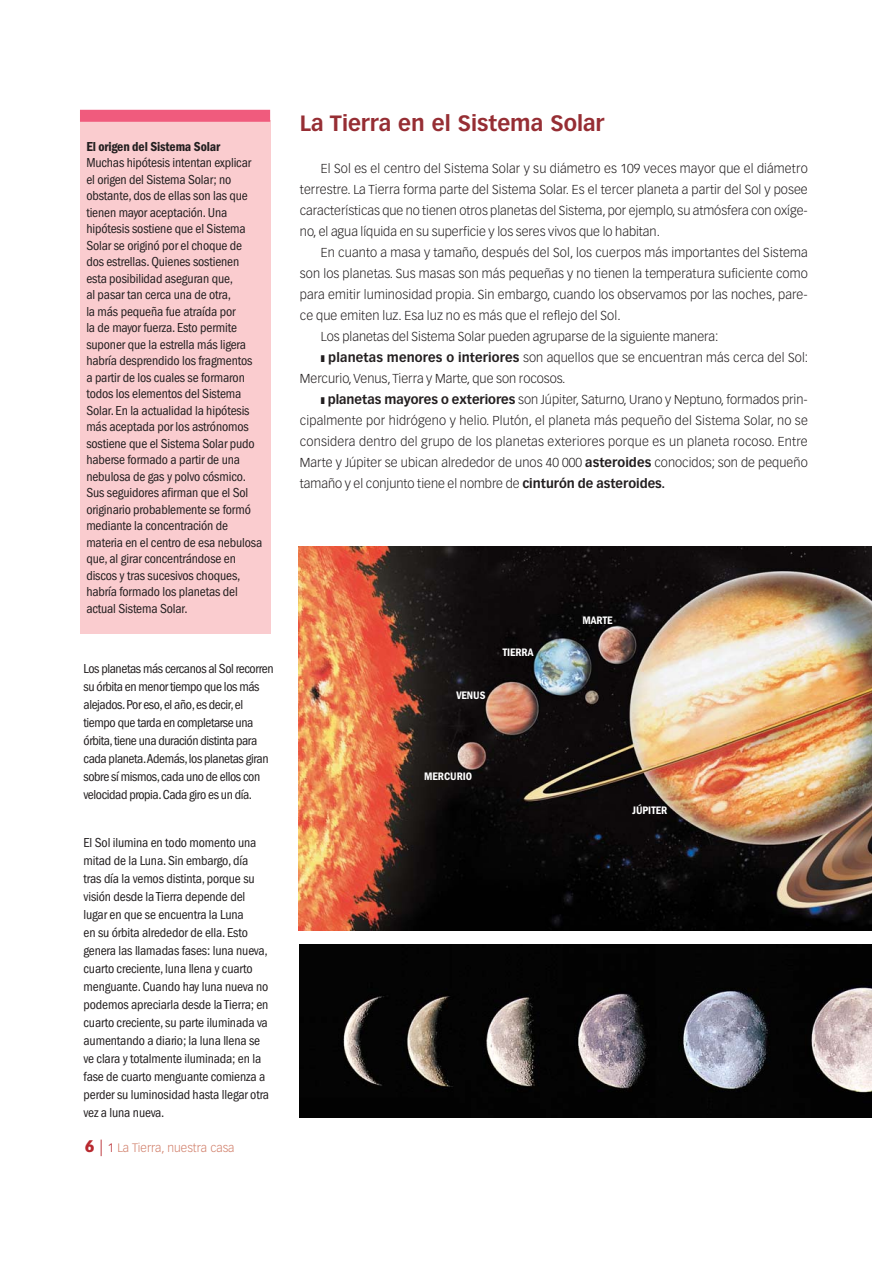
<style>
.page{position:relative;width:893px;height:1263px;background:#fff}
.page>*{position:absolute;margin:0;border:0;box-sizing:border-box;transform-origin:0 0}
.t1{font:700 21.75px "Vectora LT Std";color:#962e34}
.t2{font:condensed 13.5px/16.5px "ITC Franklin Gothic Std";letter-spacing:-.01em;color:#231f20}
.t3{font:condensed 13.5px/18px "ITC Franklin Gothic Std";letter-spacing:-.03em;color:#231f20}
.t4{font:13.5px "ITC Franklin Gothic Std Dm Cd";letter-spacing:-.01em;color:#231f20}
.t5{font:300 12.75px/21px "Vectora LT Std";letter-spacing:.01em;color:#231f20;text-align:justify}
.t6{font:300 12px "Vectora LT Std";color:#d07d68}
.t7{font:11.25px "ITC Franklin Gothic Std Dm Cd";color:#fff}
.s1{font-weight:900;font-size:16.5px;color:#b8292f}
.s2{font-size:16.5px;color:#b8292f}
.s3{color:#b8292f}
.s4{font-weight:700}
</style>
<div class="page">
<img style="left:300px;top:944px;width:571px;height:174px">
<img style="left:298px;top:547px;width:573px;height:384px">
<div style="left:80px;top:121px;width:190px;height:513px;background:#facccf"></div>
<div style="left:80px;top:110px;width:190px;height:12px;background:#f05b7d"></div>
<p class="t4" style="left:86px;top:141px;width:135px">El origen del Sistema Solar</p>
<p class="t2" style="left:86px;top:155px;width:177px">Muchas hipótesis intentan explicar el origen del Sistema Solar; no obstante, dos de ellas son las que tienen mayor aceptación. Una hipótesis sostiene que el Sistema<br>Solar se originó por el choque de dos estrellas. Quienes sostienen esta posibilidad aseguran que,<br>al pasar tan cerca una de otra,<br>la más pequeña fue atraída por<br>la de mayor fuerza. Esto permite suponer que la estrella más ligera habría desprendido los fragmentos<br>a partir de los cuales se formaron todos los elementos del Sistema<br>Solar. En la actualidad la hipótesis más aceptada por los astrónomos sostiene que el Sistema Solar pudo haberse formado a partir de una nebulosa de gas y polvo cósmico.<br>Sus seguidores afirman que el Sol originario probablemente se formó mediante la concentración de materia en el centro de esa nebulosa que, al girar concentrándose en discos y tras sucesivos choques, habría formado los planetas del actual Sistema Solar.</p>
<p class="t3" style="left:84px;top:660px;width:191px">Los planetas más cercanos al Sol recorren su órbita en menor tiempo que los más alejados. Por eso, el año, es decir, el tiempo que tarda en completarse una órbita, tiene una duración distinta para cada planeta. Además, los planetas giran sobre sí mismos, cada uno de ellos con velocidad propia. Cada giro es un día.</p>
<p class="t2" style="left:84px;top:834px;width:187px;line-height:18px">El Sol ilumina en todo momento una mitad de la Luna. Sin embargo, día tras día la vemos distinta, porque su visión desde la Tierra depende del lugar en que se encuentra la Luna<br>en su órbita alrededor de ella. Esto genera las llamadas fases: luna nueva, cuarto creciente, luna llena y cuarto menguante. Cuando hay luna nueva no podemos apreciarla desde la Tierra; en cuarto creciente, su parte iluminada va aumentando a diario; la luna llena se ve clara y totalmente iluminada; en la fase de cuarto menguante comienza a perder su luminosidad hasta llegar otra vez a luna nueva.</p>
<p class="t6" style="left:85px;top:1143px;width:151px"><span class="s1">6</span> <span class="s2">|</span> <span class="s3">1</span> La Tierra, nuestra casa</p>
<h1 class="t1" style="left:300px;top:114px;width:306px">La Tierra en el Sistema Solar</h1>
<p class="t5" style="left:300px;top:159px;width:509px;text-indent:21px">El Sol es el centro del Sistema Solar y su diámetro es 109 veces mayor que el diámetro terrestre. La Tierra forma parte del Sistema Solar. Es el tercer planeta a partir del Sol y posee características que no tienen otros planetas del Sistema, por ejemplo, su atmósfera con oxíge&shy;no, el agua líquida en su superficie y los seres vivos que lo habitan.</p>
<p class="t5" style="left:321px;top:243px;width:488px">En cuanto a masa y tamaño, después del Sol, los cuerpos más importantes del Sistema</p>
<p class="t5" style="left:300px;top:264px;width:509px">son los planetas. Sus masas son más pequeñas y no tienen la temperatura suficiente como</p>
<p class="t5" style="left:300px;top:285px;width:509px">para emitir luminosidad propia. Sin embargo, cuando los observamos por las noches, pare-</p>
<p class="t5" style="left:300px;top:306px;width:322px">ce que emiten luz. Esa luz no es más que el reflejo del Sol.</p>
<p class="t5" style="left:321px;top:327px;width:399px">Los planetas del Sistema Solar pueden agruparse de la siguiente manera:</p>
<p class="t5" style="left:321px;top:348px;width:489px">❚ <span class="s4">planetas menores o interiores</span> son aquellos que se encuentran más cerca del Sol:</p>
<p class="t5" style="left:300px;top:369px;width:267px">Mercurio, Venus, Tierra y Marte, que son rocosos.</p>
<p class="t5" style="left:321px;top:390px;width:488px">❚ <span class="s4">planetas mayores o exteriores</span> son Júpiter, Saturno, Urano y Neptuno, formados prin-</p>
<p class="t5" style="left:300px;top:411px;width:509px">cipalmente por hidrógeno y helio. Plutón, el planeta más pequeño del Sistema Solar, no se</p>
<p class="t5" style="left:300px;top:432px;width:509px">considera dentro del grupo de los planetas exteriores porque es un planeta rocoso. Entre</p>
<p class="t5" style="left:300px;top:453px;width:509px">Marte y Júpiter se ubican alrededor de unos 40 000 <span class="s4">asteroides</span> conocidos; son de pequeño</p>
<p class="t5" style="left:300px;top:474px;width:367px">tamaño y el conjunto tiene el nombre de <span class="s4">cinturón de asteroides.</span></p>
<p class="t7" style="left:456px;top:691px;width:31px">VENUS</p>
<p class="t7" style="left:503px;top:648px;width:32px">TIERRA</p>
<p class="t7" style="left:424px;top:772px;width:50px">MERCURIO</p>
<p class="t7" style="left:582px;top:616px;width:32px">MARTE</p>
<p class="t7" style="left:632px;top:805px;width:36px">JÚPITER</p>
</div>
